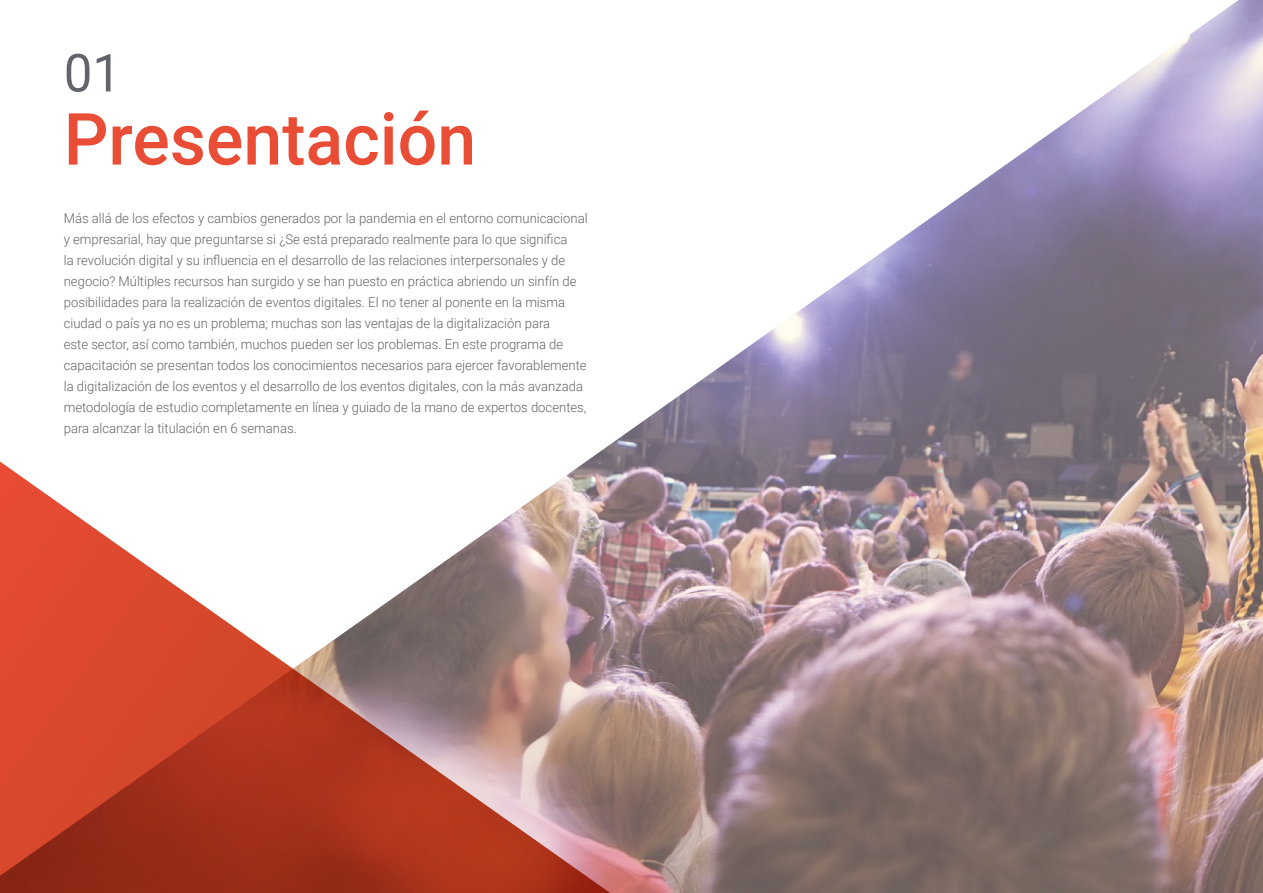
<style>
.page{position:relative;width:1263px;height:893px;background:#fff}
.page>*{position:absolute;margin:0;border:0;box-sizing:border-box;transform-origin:0 0}
.t1{font:500 72px "Roboto";color:#e94d35}
.t2{font:52.5px "Roboto";color:#61646a}
.t3{font:300 13.5px/21px "Roboto";color:#61646a}
</style>
<div class="page">
<img style="left:608px;top:0;width:655px;height:893px">
<svg style="left:0;top:446px;width:640px;height:447px"></svg>
<h2 class="t2" style="left:64px;top:36px;width:59px">01</h2>
<h1 class="t1" style="left:64px;top:89px;width:414px">Presentación</h1>
<p class="t3" style="left:64px;top:207px;width:525px">Más allá de los efectos y cambios generados por la pandemia en el entorno comunicacional y empresarial, hay que preguntarse si ¿Se está preparado realmente para lo que significa<br>la revolución digital y su influencia en el desarrollo de las relaciones interpersonales y de negocio? Múltiples recursos han surgido y se han puesto en práctica abriendo un sinfín de posibilidades para la realización de eventos digitales. El no tener al ponente en la misma ciudad o país ya no es un problema; muchas son las ventajas de la digitalización para<br>este sector, así como también, muchos pueden ser los problemas. En este programa de capacitación se presentan todos los conocimientos necesarios para ejercer favorablemente la digitalización de los eventos y el desarrollo de los eventos digitales, con la más avanzada metodología de estudio completamente en línea y guiado de la mano de expertos docentes, para alcanzar la titulación en 6 semanas.</p>
</div>
